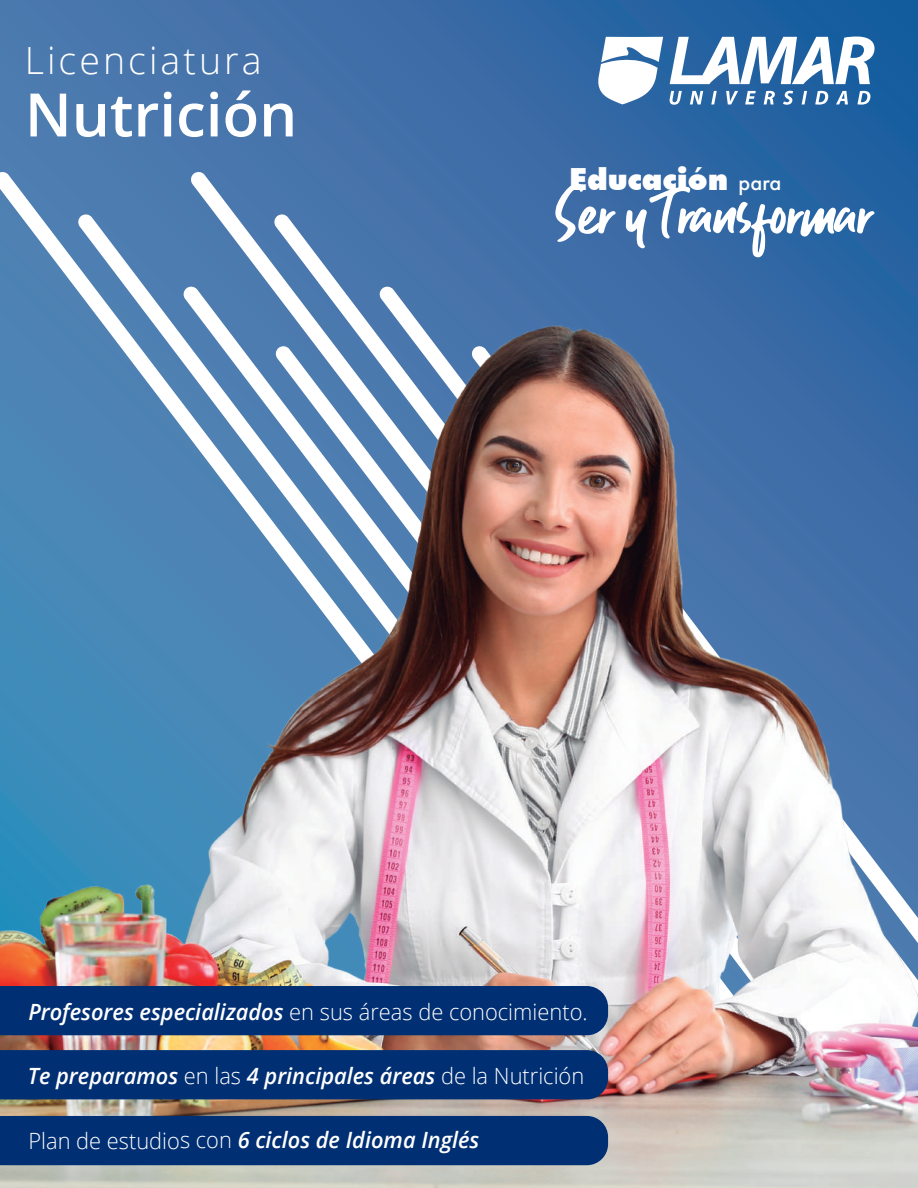
<style>
.page{position:relative;width:918px;height:1188px;background:#fff}
.page>*{position:absolute;margin:0;border:0;box-sizing:border-box;transform-origin:0 0}
.t1{font:60.45px "Guthen Bloots Personal Use";color:#fff}
.t2{font:600 60px "Open Sans";color:#fff}
.t3{font:300 37.5px "Open Sans";letter-spacing:.08em;color:#fff}
.t4{font:900 30.45px "Futura BT";color:#fff}
.t5{font:italic 600 22.35px "Open Sans";color:#fff}
.t6{font:300 22.35px "Open Sans";color:#fff}
.s1{font-family:"Futura";font-weight:500;font-size:19.8px}
.s2{font-weight:600;font-style:italic}
.s3{font-weight:300;font-style:normal}
</style>
<div class="page">
<div style="left:0;top:0;width:918px;height:1188px;background:linear-gradient(to right,#567db0,#1b5c9e)"></div>
<svg style="left:191px;top:171px;width:727px;height:30px;background:#3d6fa8"></svg>
<img style="left:0;top:201px;width:918px;height:987px">
<div style="left:0;top:986px;width:608px;height:49px;background:#002f73"></div>
<div style="left:0;top:1050px;width:608px;height:49px;background:#002f73"></div>
<div style="left:0;top:1116px;width:608px;height:49px;background:#002f73"></div>
<svg style="left:670px;top:37px;width:205px;height:47px"></svg>
<svg style="left:670px;top:91px;width:12px;height:14px"></svg>
<svg style="left:690px;top:91px;width:13px;height:13px"></svg>
<svg style="left:711px;top:91px;width:6px;height:13px"></svg>
<svg style="left:726px;top:91px;width:12px;height:13px"></svg>
<svg style="left:745px;top:91px;width:11px;height:13px"></svg>
<svg style="left:764px;top:91px;width:11px;height:13px"></svg>
<svg style="left:783px;top:91px;width:10px;height:14px"></svg>
<svg style="left:802px;top:91px;width:5px;height:13px"></svg>
<svg style="left:815px;top:91px;width:13px;height:14px"></svg>
<svg style="left:836px;top:91px;width:12px;height:13px"></svg>
<svg style="left:857px;top:91px;width:13px;height:14px"></svg>
<svg style="left:596px;top:37px;width:67px;height:67px"></svg>
<h3 class="t3" style="left:25px;top:35px;width:238px">Licenciatura</h3>
<h2 class="t2" style="left:25px;top:74px;width:274px">Nutrición</h2>
<h3 class="t4" style="left:569px;top:160px;width:214px">Educación <span class="s1">para</span></h3>
<h1 class="t1" style="left:556px;top:175px;width:316px">Ser y Transformar</h1>
<p class="t6" style="left:28px;top:996px;width:561px"><span class="s2">Profesores especializados</span> en sus áreas de conocimiento.</p>
<p class="t5" style="left:28px;top:1060px;width:558px">Te preparamos <span class="s3">en las</span> 4 principales áreas <span class="s3">de la Nutrición</span></p>
<p class="t5" style="left:28px;top:1125px;width:453px"><span class="s3">Plan de estudios con</span> 6 ciclos de Idioma Inglés</p>
</div>
